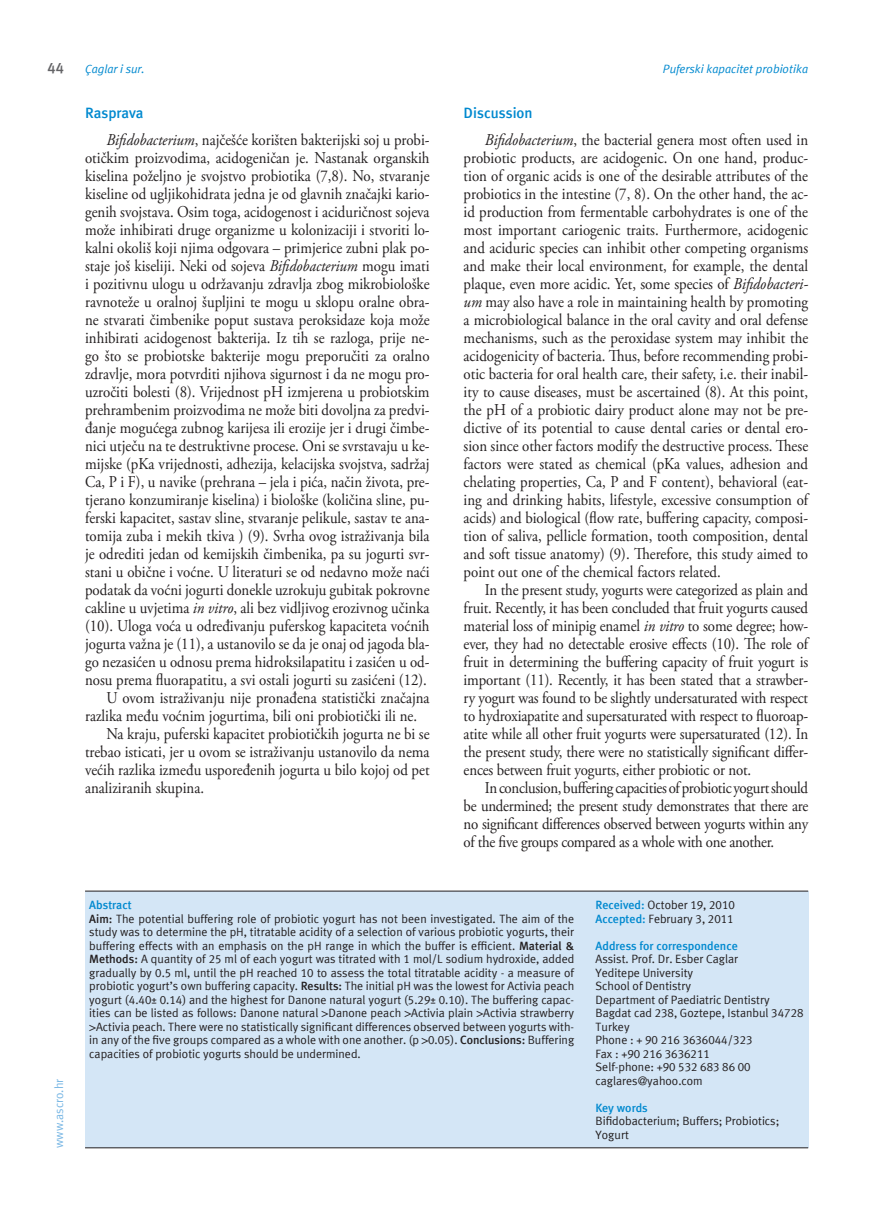
<style>
.page{position:relative;width:872px;height:1212px;background:#fff}
.page>*{position:absolute;margin:0;border:0;box-sizing:border-box;transform-origin:0 0}
.t1{font:16.5px/18px "Adobe Garamond Pro";color:#231f20;text-align:justify;scale:.9 1}
.t2{font:700 15px "Meta ASC";color:#0089cf}
.t3{font:700 15px "Meta ASC";color:#636366}
.t4{font:12px/13.5px "Meta ASC";color:#231f20}
.t5{font:italic 12px "Meta ASC";color:#0089cf}
.t6{font:700 12px "Meta ASC";color:#0089cf}
.t7{font:12px "Meta ASC";color:#77b6e4}
.s1{font-style:italic}
.s2{font-weight:700;color:#0089cf}
.s3{font-weight:700}
</style>
<div class="page">
<div style="left:85px;top:891px;width:723px;height:257px;background:#d4e6f6"></div>
<hr style="left:85px;top:891px;width:723px;height:1px;background:#231f20">
<hr style="left:85px;top:1147px;width:723px;height:1px;background:#231f20">
<p class="t3" style="left:48px;top:59px;width:18px">44</p>
<p class="t5" style="left:663px;top:62px;width:147px">Puferski kapacitet probiotika</p>
<p class="t5" style="left:85px;top:62px;width:61px">Çaglar i sur.</p>
<p class="t2" style="left:85px;top:104px;width:60px">Rasprava</p>
<p class="t1" style="left:106px;top:131px;width:361px"><span class="s1">Bifidobacterium</span>, najčešće korišten bakterijski soj u probi-</p>
<p class="t1" style="left:85px;top:149px;width:384px">otičkim proizvodima, acidogeničan je. Nastanak organskih</p>
<p class="t1" style="left:85px;top:167px;width:384px">kiselina poželjno je svojstvo probiotika (7,8). No, stvaranje</p>
<p class="t1" style="left:85px;top:185px;width:384px">kiseline od ugljikohidrata jedna je od glavnih značajki kario-</p>
<p class="t1" style="left:85px;top:203px;width:384px">genih svojstava. Osim toga, acidogenost i aciduričnost sojeva</p>
<p class="t1" style="left:85px;top:221px;width:384px">može inhibirati druge organizme u kolonizaciji i stvoriti lo-</p>
<p class="t1" style="left:85px;top:239px;width:384px">kalni okoliš koji njima odgovara – primjerice zubni plak po-</p>
<p class="t1" style="left:85px;top:257px;width:384px">staje još kiseliji. Neki od sojeva <span class="s1">Bifidobacterium</span> mogu imati</p>
<p class="t1" style="left:85px;top:275px;width:384px">i pozitivnu ulogu u održavanju zdravlja zbog mikrobiološke</p>
<p class="t1" style="left:85px;top:293px;width:384px">ravnoteže u oralnoj šupljini te mogu u sklopu oralne obra-</p>
<p class="t1" style="left:85px;top:311px;width:384px">ne stvarati čimbenike poput sustava peroksidaze koja može</p>
<p class="t1" style="left:85px;top:329px;width:384px">inhibirati acidogenost bakterija. Iz tih se razloga, prije ne-</p>
<p class="t1" style="left:85px;top:347px;width:384px">go što se probiotske bakterije mogu preporučiti za oralno</p>
<p class="t1" style="left:85px;top:365px;width:384px">zdravlje, mora potvrditi njihova sigurnost i da ne mogu pro-</p>
<p class="t1" style="left:85px;top:383px;width:384px">uzročiti bolesti (8). Vrijednost pH izmjerena u probiotskim</p>
<p class="t1" style="left:85px;top:401px;width:384px">prehrambenim proizvodima ne može biti dovoljna za predvi-</p>
<p class="t1" style="left:85px;top:419px;width:384px">đanje mogućega zubnog karijesa ili erozije jer i drugi čimbe-</p>
<p class="t1" style="left:85px;top:437px;width:384px">nici utječu na te destruktivne procese. Oni se svrstavaju u ke-</p>
<p class="t1" style="left:85px;top:455px;width:384px">mijske (pKa vrijednosti, adhezija, kelacijska svojstva, sadržaj</p>
<p class="t1" style="left:85px;top:473px;width:384px">Ca, P i F), u navike (prehrana – jela i pića, način života, pre-</p>
<p class="t1" style="left:85px;top:491px;width:384px">tjerano konzumiranje kiselina) i biološke (količina sline, pu-</p>
<p class="t1" style="left:85px;top:509px;width:384px">ferski kapacitet, sastav sline, stvaranje pelikule, sastav te ana-</p>
<p class="t1" style="left:85px;top:527px;width:384px">tomija zuba i mekih tkiva ) (9). Svrha ovog istraživanja bila</p>
<p class="t1" style="left:85px;top:545px;width:384px">je odrediti jedan od kemijskih čimbenika, pa su jogurti svr-</p>
<p class="t1" style="left:85px;top:563px;width:384px">stani u obične i voćne. U literaturi se od nedavno može naći</p>
<p class="t1" style="left:85px;top:581px;width:384px">podatak da voćni jogurti donekle uzrokuju gubitak pokrovne</p>
<p class="t1" style="left:85px;top:599px;width:384px">cakline u uvjetima <span class="s1">in vitro</span>, ali bez vidljivog erozivnog učinka</p>
<p class="t1" style="left:85px;top:617px;width:384px">(10). Uloga voća u određivanju puferskog kapaciteta voćnih</p>
<p class="t1" style="left:85px;top:635px;width:384px">jogurta važna je (11), a ustanovilo se da je onaj od jagoda bla-</p>
<p class="t1" style="left:85px;top:653px;width:384px">go nezasićen u odnosu prema hidroksilapatitu i zasićen u od-</p>
<p class="t1" style="left:85px;top:671px;width:381px">nosu prema fluorapatitu, a svi ostali jogurti su zasićeni (12).</p>
<p class="t1" style="left:106px;top:689px;width:361px">U ovom istraživanju nije pronađena statistički značajna</p>
<p class="t1" style="left:85px;top:707px;width:370px">razlika među voćnim jogurtima, bili oni probiotički ili ne.</p>
<p class="t1" style="left:106px;top:725px;width:361px">Na kraju, puferski kapacitet probiotičkih jogurta ne bi se</p>
<p class="t1" style="left:85px;top:743px;width:384px">trebao isticati, jer u ovom se istraživanju ustanovilo da nema</p>
<p class="t1" style="left:85px;top:761px;width:384px">većih razlika između uspoređenih jogurta u bilo kojoj od pet</p>
<p class="t1" style="left:85px;top:779px;width:134px">analiziranih skupina.</p>
<p class="t2" style="left:463px;top:104px;width:71px">Discussion</p>
<p class="t1" style="left:463px;top:131px;width:384px;text-indent:21px"><span class="s1">Bifidobacterium</span>, the bacterial genera most often used in probiotic products, are acidogenic. On one hand, produc&shy;tion of organic acids is one of the desirable attributes of the probiotics in the intestine (7, 8). On the other hand, the ac&shy;id production from fermentable carbohydrates is one of the most important cariogenic traits. Furthermore, acidogenic and aciduric species can inhibit other competing organisms and make their local environment, for example, the dental plaque, even more acidic. Yet, some species of <span class="s1">Bifidobacteri&shy;um</span> may also have a role in maintaining health by promoting a microbiological balance in the oral cavity and oral defense mechanisms, such as the peroxidase system may inhibit the acidogenicity of bacteria. Thus, before recommending probi&shy;otic bacteria for oral health care, their safety, i.e. their inabil&shy;ity to cause diseases, must be ascertained (8). At this point, the pH of a probiotic dairy product alone may not be pre&shy;dictive of its potential to cause dental caries or dental ero&shy;sion since other factors modify the destructive process. These factors were stated as chemical (pKa values, adhesion and chelating properties, Ca, P and F content), behavioral (eat&shy;ing and drinking habits, lifestyle, excessive consumption of acids) and biological (flow rate, buffering capacity, composi&shy;tion of saliva, pellicle formation, tooth composition, dental and soft tissue anatomy) (9). Therefore, this study aimed to point out one of the chemical factors related.</p>
<p class="t1" style="left:463px;top:581px;width:384px;text-indent:21px">In the present study, yogurts were categorized as plain and fruit. Recently, it has been concluded that fruit yogurts caused material loss of minipig enamel <span class="s1">in vitro</span> to some degree; how&shy;ever, they had no detectable erosive effects (10). The role of fruit in determining the buffering capacity of fruit yogurt is important (11). Recently, it has been stated that a strawber&shy;ry yogurt was found to be slightly undersaturated with respect to hydroxiapatite and supersaturated with respect to fluoroap&shy;atite while all other fruit yogurts were supersaturated (12). In the present study, there were no statistically significant differ&shy;ences between fruit yogurts, either probiotic or not.</p>
<p class="t1" style="left:463px;top:779px;width:384px;text-indent:21px">In conclusion, buffering capacities of probiotic yogurt should be undermined; the present study demonstrates that there are no significant differences observed between yogurts within any of the five groups compared as a whole with one another.</p>
<p class="t7" style="left:52px;top:1148px;width:71px;rotate:-90deg">www.ascro.hr</p>
<p class="t4" style="left:89px;top:898px;width:486px"><span class="s2">Abstract<br></span><span class="s3">Aim:</span> The potential buffering role of probiotic yogurt has not been investigated. The aim of the study was to determine the pH, titratable acidity of a selection of various probiotic yogurts, their buffering effects with an emphasis on the pH range in which the buffer is efficient. <span class="s3">Material &amp; Methods:</span> A quantity of 25 ml of each yogurt was titrated with 1 mol/L sodium hydroxide, added gradually by 0.5 ml, until the pH reached 10 to assess the total titratable acidity - a measure of probiotic yogurt’s own buffering capacity. <span class="s3">Results:</span> The initial pH was the lowest for Activia peach yogurt (4.40± 0.14) and the highest for Danone natural yogurt (5.29± 0.10). The buffering capac&shy;ities can be listed as follows: Danone natural &gt;Danone peach &gt;Activia plain &gt;Activia strawberry &gt;Activia peach. There were no statistically significant differences observed between yogurts with&shy;in any of the five groups compared as a whole with one another. (p &gt;0.05). <span class="s3">Conclusions:</span> Buffering capacities of probiotic yogurts should be undermined.</p>
<p class="t4" style="left:595px;top:898px;width:141px"><span class="s2">Received:</span> October 19, 2010<br><span class="s2">Accepted:</span> February 3, 2011</p>
<p class="t6" style="left:595px;top:939px;width:144px">Address for correspondence</p>
<p class="t4" style="left:595px;top:952px;width:209px">Assist. Prof. Dr. Esber Caglar<br>Yeditepe University<br>School of Dentistry<br>Department of Paediatric Dentistry<br>Bagdat cad 238, Goztepe, Istanbul 34728<br>Turkey<br>Phone : + 90 216 3636044/323<br>Fax : +90 216 3636211<br>Self-phone: +90 532 683 86 00 caglares@yahoo.com</p>
<p class="t6" style="left:595px;top:1101px;width:54px">Key words</p>
<p class="t4" style="left:595px;top:1114px;width:185px">Bifidobacterium; Buffers; Probiotics;<br>Yogurt</p>
</div>
